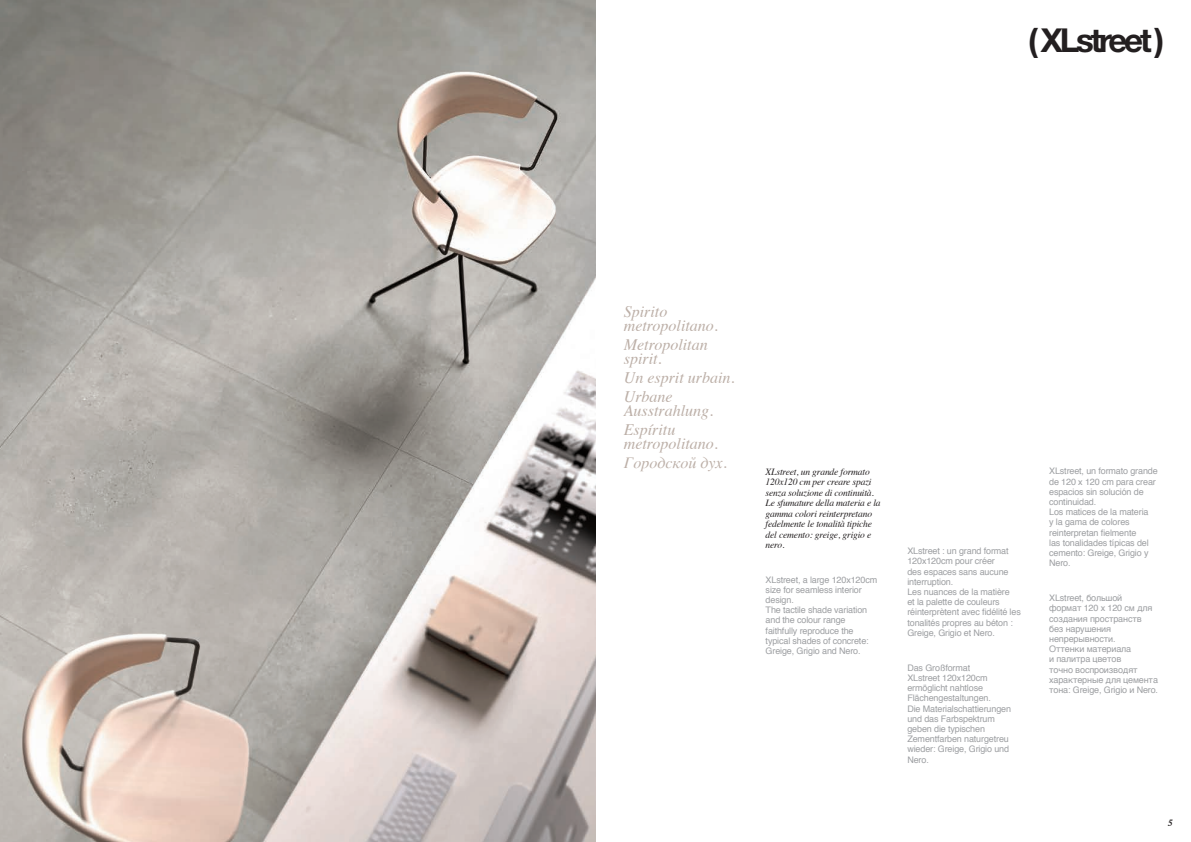
<style>
.page{position:relative;width:1191px;height:842px;background:#fff}
.page>*{position:absolute;margin:0;border:0;box-sizing:border-box;transform-origin:0 0}
.t1{font:700 33px "Helvetica Neue";letter-spacing:-.095em;color:#231f20}
.t2{font:italic 16px/19px "Times";color:#bcafa7}
.t3{font:italic 9.5px/10.5px "Times";letter-spacing:-.015em;color:#231f20}
.t4{font:italic 700 9.5px "Times";color:#231f20}
.t5{font:9px/10.2px "Helvetica";letter-spacing:-.015em;color:#9d9fa2}
</style>
<div class="page">
<img style="left:0;top:0;width:595px;height:842px">
<h1 class="t1" style="left:1028px;top:20px;width:138px">( XLstreet )</h1>
<h2 class="t2" style="left:624px;top:303px;width:96px;line-height:14px">Spirito metropolitano.</h2>
<h2 class="t2" style="left:624px;top:336px;width:85px;line-height:14px">Metropolitan spirit.</h2>
<h2 class="t2" style="left:624px;top:367px;width:112px">Un esprit urbain.<br>Urbane</h2>
<h2 class="t2" style="left:624px;top:400px;width:91px">Ausstrahlung.<br>Espíritu</h2>
<h2 class="t2" style="left:624px;top:433px;width:104px">metropolitano.<br>Городской дух.</h2>
<p class="t3" style="left:765px;top:466px;width:116px">XLstreet, un grande formato<br>120x120 cm per creare spazi senza soluzione di continuità.<br>Le sfumature della materia e la gamma colori reinterpretano fedelmente le tonalità tipiche del cemento: greige, grigio e nero.</p>
<p class="t5" style="left:765px;top:574px;width:113px">XLstreet, a large 120x120cm size for seamless interior design.<br>The tactile shade variation and the colour range faithfully reproduce the typical shades of concrete:<br>Greige, Grigio and Nero.</p>
<p class="t5" style="left:907px;top:546px;width:115px">XLstreet : un grand format<br>120x120cm pour créer<br>des espaces sans aucune interruption.<br>Les nuances de la matière<br>et la palette de couleurs réinterprètent avec fidélité les tonalités propres au béton :<br>Greige, Grigio et Nero.</p>
<p class="t5" style="left:907px;top:663px;width:105px">Das Großformat<br>XLstreet 120x120cm ermöglicht nahtlose<br>Flächengestaltungen.<br>Die Materialschattierungen und das Farbspektrum geben die typischen<br>Zementfarben naturgetreu wieder: Greige, Grigio und<br>Nero.</p>
<p class="t5" style="left:1049px;top:466px;width:110px">XLstreet, un formato grande de 120 x 120 cm para crear espacios sin solución de continuidad.<br>Los matices de la materia<br>y la gama de colores reinterpretan fielmente<br>las tonalidades típicas del cemento: Greige, Grigio y<br>Nero.</p>
<p class="t5" style="left:1049px;top:593px;width:110px">XLstreet, большой<br>формат 120 х 120 см для создания пространств без нарушения непрерывности.<br>Оттенки материала<br>и палитра цветов<br>точно воспроизводят характерные для цемента тона: Greige, Grigio и Nero.</p>
<p class="t4" style="left:1168px;top:814px;width:6px">5</p>
</div>
